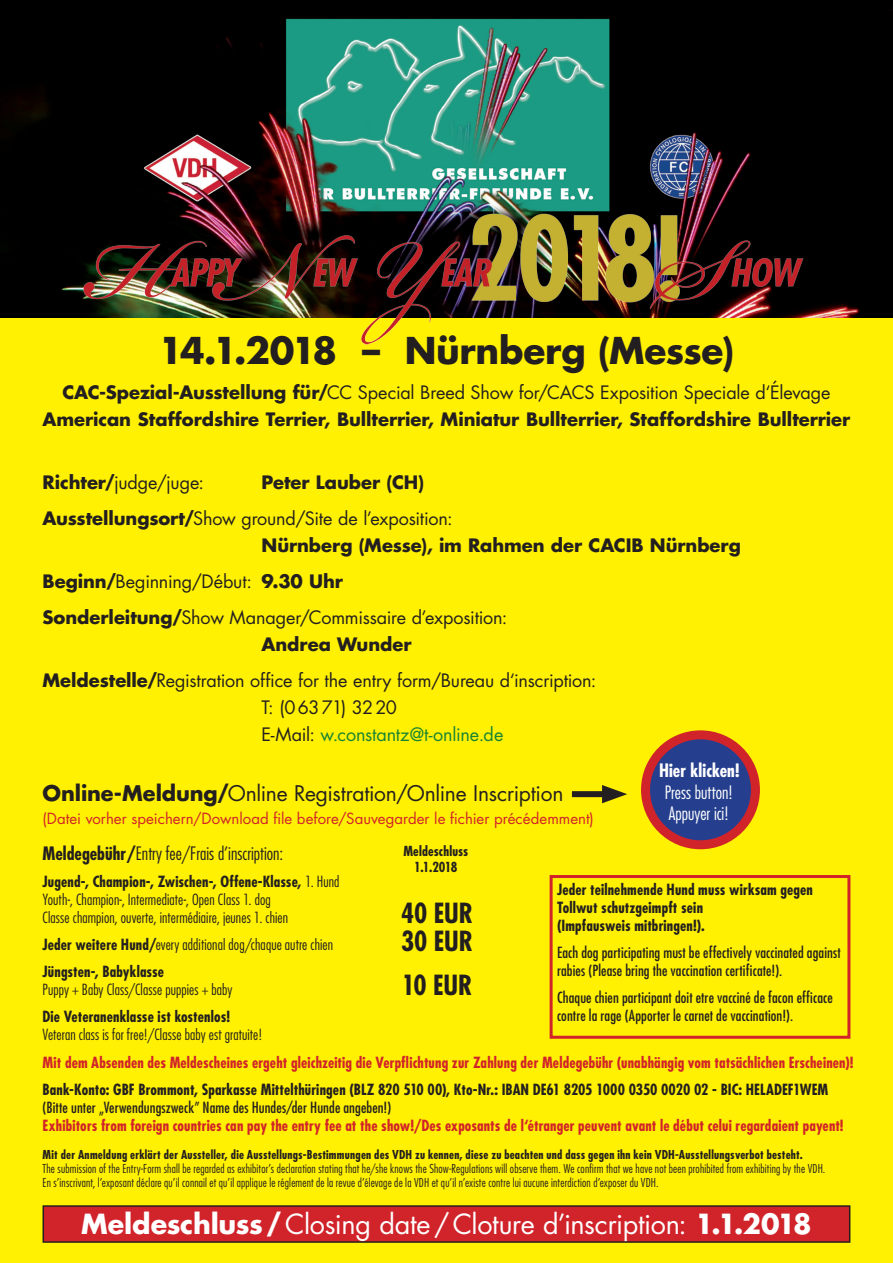
<style>
.page{position:relative;width:893px;height:1263px;background:#fff}
.page>*{position:absolute;margin:0;border:0;box-sizing:border-box;transform-origin:0 0}
.t1{font:700 36px "Futura";letter-spacing:-.01em;color:#231f20}
.t2{font:27px "Futura";letter-spacing:-.01em;color:#fff}
.t3{font:700 condensed 27px "Futura";letter-spacing:-.015em;color:#231f20}
.t4{font:21px "Futura";letter-spacing:-.01em;color:#231f20}
.t5{font:700 18px/36px "Futura";letter-spacing:-.005em;color:#231f20}
.t6{font:18px/36px "Futura";letter-spacing:-.005em;color:#231f20}
.t7{font:18px/27px "Futura";letter-spacing:-.01em;color:#198434}
.t8{font:300 condensed 18px "Futura";color:#231f20}
.t9{font:300 condensed 18px/21.6px "Futura";color:#fff}
.t10{font:700 condensed 18px "Futura";letter-spacing:.005em;color:#fff}
.t11{font:700 condensed 15px/18px "Futura";letter-spacing:.005em;color:#231f20}
.t12{font:condensed 15px/18px "Futura";letter-spacing:.005em;color:#231f20}
.t13{font:700 condensed 15px "Futura";letter-spacing:.01em;color:#d1232a}
.t14{font:300 condensed 15px/18px "Futura";letter-spacing:.005em;color:#231f20}
.t15{font:15px "Futura";letter-spacing:.005em;color:#d1232a}
.t16{font:700 condensed 13.5px/16.2px "Futura";letter-spacing:.01em;color:#231f20;text-align:center}
.t17{font:300 condensed 12px/14.4px "Futura";letter-spacing:.015em;color:#231f20}
.t18{font:700 condensed 12px "Futura";letter-spacing:.02em;color:#231f20}
.s1{font-weight:400}
.s2{font-weight:700}
.s3{color:#231f20}
.s4{font-weight:300}
</style>
<div class="page">
<div style="left:0;top:310px;width:893px;height:953px;background:#fff101"></div>
<img style="left:0;top:0;width:893px;height:318px">
<img style="left:83px;top:213px;width:723px;height:132px">
<div style="left:43px;top:1206px;width:807px;height:36px;background:#d1232a"></div>
<div style="left:43px;top:1205px;width:807px;height:38px;border:2px solid #231f20"></div>
<div style="left:550px;top:875px;width:300px;height:164px;border:3px solid #d1232a"></div>
<div style="left:645px;top:735px;width:110px;height:110px;background:#253f8e;border-radius:50%"></div>
<div style="left:641px;top:730px;width:119px;height:119px;border:9px solid #d1232a;border-radius:50%"></div>
<div style="left:572px;top:791px;width:40px;height:6px;background:#231f20"></div>
<svg style="left:602px;top:785px;width:25px;height:18px"></svg>
<h1 class="t1" style="left:159px;top:325px;width:577px">14.1.2018 – Nürnberg (Messe)</h1>
<p class="t5" style="left:43px;top:378px;width:809px;line-height:27px;text-align:center">CAC-Spezial-Ausstellung für/<span class="s1">CC Special Breed Show for/CACS Exposition Speciale d‘Élevage<br></span>American Staffordshire Terrier, Bullterrier, Miniatur Bullterrier, Staffordshire Bullterrier</p>
<p class="t5" style="left:43px;top:464px;width:412px;text-indent:219px">Peter Lauber (CH)<br>Ausstellungsort/<span class="s1">Show ground/Site de l’exposition:</span></p>
<p class="t5" style="left:43px;top:527px;width:700px;text-indent:219px">Nürnberg (Messe), im Rahmen der CACIB Nürnberg<br>Beginn/<span class="s1">Beginning/Début:</span> 9.30 Uhr<br>Sonderleitung/<span class="s1">Show Manager/Commissaire d’exposition:</span></p>
<p class="t6" style="left:43px;top:626px;width:555px;text-indent:219px"><span class="s2">Andrea Wunder<br>Meldestelle/</span>Registration office for the entry form/Bureau d‘inscription:</p>
<p class="t7" style="left:262px;top:694px;width:243px"><span class="s3">T: (06371) 3220<br>E-Mail:</span> w.constantz@t-online.de</p>
<p class="t6" style="left:43px;top:464px;width:163px"><span class="s2">Richter/</span>judge/juge:</p>
<p class="t4" style="left:43px;top:778px;width:522px"><span class="s2">Online-Meldung/</span>Online Registration/Online Inscription</p>
<p class="t15" style="left:43px;top:808px;width:553px">(Datei vorher speichern/Download file before/Sauvegarder le fichier précédemment)</p>
<p class="t10" style="left:659px;top:759px;width:82px">Hier klicken!</p>
<p class="t9" style="left:665px;top:781px;width:71px">Press button!<br>Appuyer ici!</p>
<p class="t8" style="left:43px;top:842px;width:242px"><span class="s2">Meldegebühr/</span>Entry fee/Frais d’inscription:</p>
<p class="t14" style="left:43px;top:872px;width:299px"><span class="s2">Jugend-, Champion-, Zwischen-, Offene-Klasse,</span> 1. Hund<br>Youth-, Champion-, Intermediate-, Open Class 1. dog<br>Classe champion, ouverte, intermédiaire, jeunes 1. chien</p>
<p class="t11" style="left:43px;top:931px;width:292px;line-height:27px">Jeder weitere Hund/<span class="s4">every additional dog/chaque autre chien<br></span>Jüngsten-, Babyklasse</p>
<p class="t14" style="left:43px;top:980px;width:192px">Puppy + Baby Class/Classe puppies + baby</p>
<p class="t11" style="left:43px;top:1007px;width:189px">Die Veteranenklasse ist kostenlos!</p>
<p class="t14" style="left:43px;top:1025px;width:222px">Veteran class is for free!/Classe baby est gratuite!</p>
<p class="t16" style="left:403px;top:843px;width:67px">Meldeschluss<br>1.1.2018</p>
<h2 class="t3" style="left:401px;top:895px;width:73px">40 EUR</h2>
<h2 class="t3" style="left:401px;top:923px;width:73px">30 EUR</h2>
<h2 class="t3" style="left:402px;top:968px;width:72px">10 EUR</h2>
<p class="t11" style="left:557px;top:881px;width:257px">Jeder teilnehmende Hund muss wirksam gegen<br>Tollwut schutzgeimpft sein<br>(Impfausweis mitbringen!).</p>
<p class="t12" style="left:557px;top:943px;width:285px">Each dog participating must be effectively vaccinated against rabies (Please bring the vaccination certificate!).</p>
<p class="t12" style="left:557px;top:988px;width:277px">Chaque chien participant doit etre vacciné de facon efficace contre la rage (Apporter le carnet de vaccination!).</p>
<p class="t13" style="left:43px;top:1053px;width:813px">Mit dem Absenden des Meldescheines ergeht gleichzeitig die Verpflichtung zur Zahlung der Meldegebühr (unabhängig vom tatsächlichen Erscheinen)!</p>
<p class="t11" style="left:43px;top:1081px;width:787px">Bank-Konto: GBF Brommont, Sparkasse Mittelthüringen (BLZ 820 510 00), Kto-Nr.: IBAN DE61 8205 1000 0350 0020 02 - BIC: HELADEF1WEM</p>
<p class="t12" style="left:43px;top:1098px;width:350px">(Bitte unter „Verwendungszweck” Name des Hundes/der Hunde angeben!)</p>
<p class="t13" style="left:43px;top:1116px;width:803px">Exhibitors from foreign countries can pay the entry fee at the show!/Des exposants de l‘étranger peuvent avant le début celui regardaient payent!</p>
<p class="t18" style="left:43px;top:1146px;width:762px">Mit der Anmeldung erklärt der Aussteller, die Ausstellungs-Bestimmungen des VDH zu kennen, diese zu beachten und dass gegen ihn kein VDH-Ausstellungsverbot besteht.</p>
<p class="t17" style="left:43px;top:1161px;width:784px">The submission of the Entry-Form shall be regarded as exhibitor’s declaration stating that he/she knows the Show-Regulations will observe them. We confirm that we have not been prohibited from exhibiting by the VDH.<br>En s’inscrivant, l’exposant déclare qu’il connail et qu’il applique le réglement de la revue d’élevage de la VDH et qu’il n’existe contre lui aucune interdiction d’exposer du VDH.</p>
<h2 class="t2" style="left:81px;top:1205px;width:732px"><span class="s2">Meldeschluss/</span>Closing date/Cloture d’inscription: <span class="s2">1.1.2018</span></h2>
</div>
